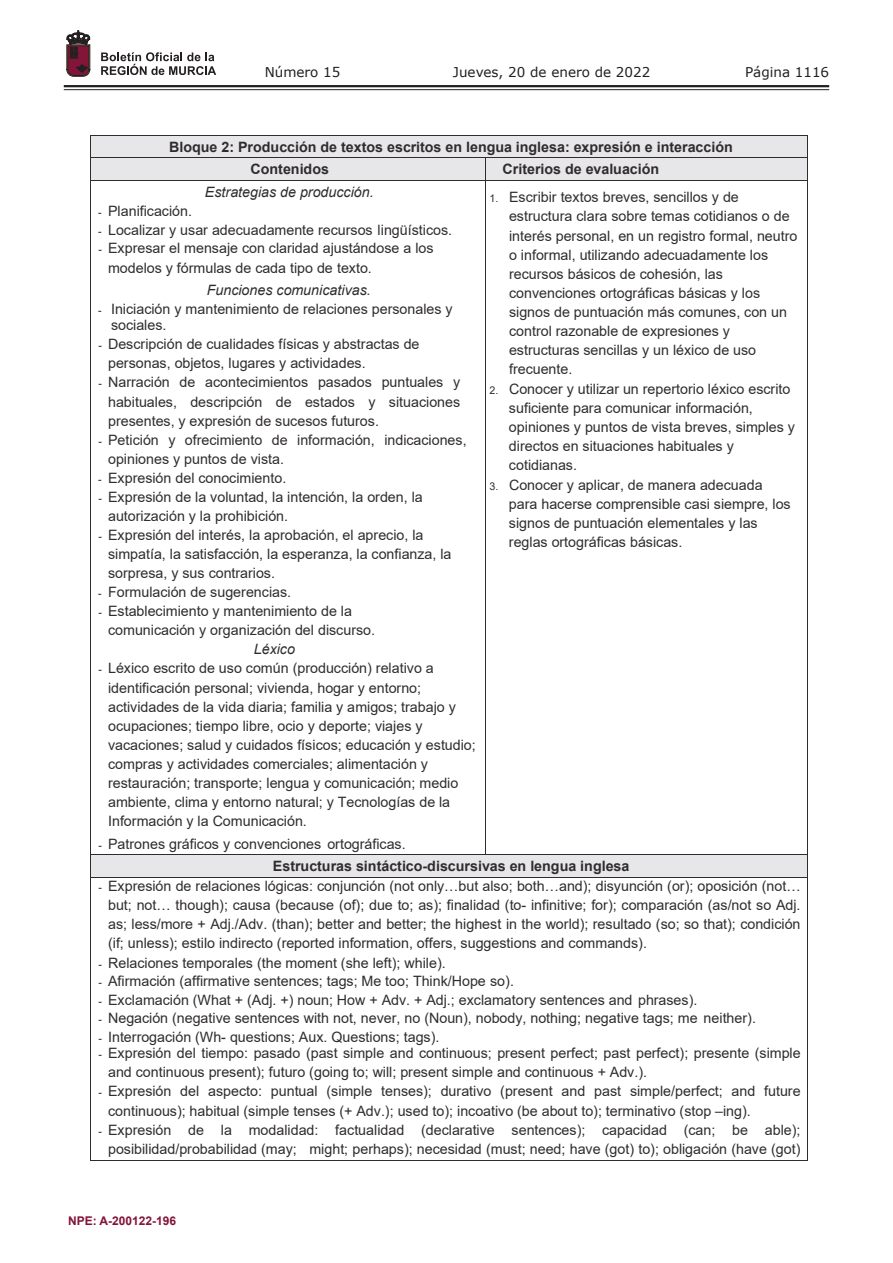
<style>
.page{position:relative;width:893px;height:1263px;background:#fff}
.page>*{position:absolute;margin:0;border:0;box-sizing:border-box;transform-origin:0 0}
.t1{font:14.25px/19px "Arial";color:#302c2e}
.t2{font:700 14.25px/22.8px "Arial";color:#302c2e}
.t3{font:italic 14.25px "Arial";color:#302c2e}
.t4{font:13.5px "Verdana";color:#231f20}
.t5{font:700 12px "Arial";color:#83143a}
.s1{font-size:10.65px}
</style>
<div class="page">
<hr style="left:64px;top:85px;width:765px;height:2px;background:#231f20">
<hr style="left:64px;top:89px;width:765px;height:1px;background:#231f20">
<svg style="left:101px;top:52px;width:115px;height:23px"></svg>
<svg style="left:67px;top:31px;width:23px;height:45px"></svg>
<div style="left:91px;top:135px;width:717px;height:22px;background:#e7e6e8"></div>
<hr style="left:91px;top:135px;width:717px;height:1px;background:#302c2e">
<div style="left:91px;top:158px;width:394px;height:22px;background:#e7e6e8"></div>
<div style="left:486px;top:158px;width:322px;height:22px;background:#e7e6e8"></div>
<hr style="left:91px;top:157px;width:395px;height:1px;background:#302c2e">
<hr style="left:486px;top:157px;width:322px;height:1px;background:#302c2e">
<svg style="left:485px;top:158px;width:1px;height:22px"></svg>
<hr style="left:91px;top:180px;width:395px;height:1px;background:#302c2e">
<hr style="left:486px;top:180px;width:322px;height:1px;background:#302c2e">
<hr style="left:91px;top:181px;width:1px;height:673px;background:#302c2e">
<hr style="left:485px;top:181px;width:1px;height:673px;background:#302c2e">
<hr style="left:808px;top:181px;width:1px;height:673px;background:#302c2e">
<div style="left:91px;top:855px;width:717px;height:22px;background:#e7e6e8"></div>
<hr style="left:91px;top:854px;width:395px;height:1px;background:#302c2e">
<hr style="left:486px;top:854px;width:322px;height:1px;background:#302c2e">
<hr style="left:91px;top:877px;width:717px;height:1px;background:#302c2e">
<hr style="left:91px;top:878px;width:1px;height:282px;background:#302c2e">
<hr style="left:91px;top:1160px;width:717px;height:1px;background:#302c2e">
<hr style="left:808px;top:878px;width:1px;height:282px;background:#302c2e">
<p class="t4" style="left:265px;top:62px;width:77px">Número 15</p>
<p class="t4" style="left:453px;top:62px;width:199px">Jueves, 20 de enero de 2022</p>
<p class="t4" style="left:745px;top:62px;width:86px">Página 1116</p>
<p class="t2" style="left:251px;top:135px;width:484px;text-indent:-81px">Bloque 2: Producción de textos escritos en lengua inglesa: expresión e interacción<br>Contenidos</p>
<p class="t2" style="left:502px;top:158px;width:158px">Criterios de evaluación</p>
<p class="t3" style="left:205px;top:183px;width:170px">Estrategias de producción.</p>
<p class="t1" style="left:98px;top:202px;width:95px"><span class="s1">-</span> Planificación.</p>
<p class="t1" style="left:98px;top:220px;width:355px"><span class="s1">-</span> Localizar y usar adecuadamente recursos lingüísticos.</p>
<p class="t1" style="left:108px;top:238px;width:327px;text-indent:-10px"><span class="s1">-</span> Expresar el mensaje con claridad ajustándose a los modelos y fórmulas de cada tipo de texto.</p>
<p class="t3" style="left:207px;top:280px;width:166px">Funciones comunicativas.</p>
<p class="t1" style="left:111px;top:301px;width:343px;line-height:16.4px;text-indent:-13px"><span class="s1">-</span> Iniciación y mantenimiento de relaciones personales y sociales.</p>
<p class="t1" style="left:108px;top:334px;width:313px;text-indent:-10px"><span class="s1">-</span> Descripción de cualidades físicas y abstractas de personas, objetos, lugares y actividades.</p>
<p class="t1" style="left:108px;top:373px;width:354px;text-align:justify;text-indent:-10px"><span class="s1">-</span> Narración de acontecimientos pasados puntuales y habituales, descripción de estados y situaciones presentes, y expresión de sucesos futuros.</p>
<p class="t1" style="left:108px;top:430px;width:360px;text-indent:-10px"><span class="s1">-</span> Petición y ofrecimiento de información, indicaciones, opiniones y puntos de vista.</p>
<p class="t1" style="left:98px;top:468px;width:190px"><span class="s1">-</span> Expresión del conocimiento.</p>
<p class="t1" style="left:108px;top:487px;width:316px;text-indent:-10px"><span class="s1">-</span> Expresión de la voluntad, la intención, la orden, la autorización y la prohibición.</p>
<p class="t1" style="left:108px;top:525px;width:345px;text-indent:-10px"><span class="s1">-</span> Expresión del interés, la aprobación, el aprecio, la simpatía, la satisfacción, la esperanza, la confianza, la sorpresa, y sus contrarios.</p>
<p class="t1" style="left:98px;top:583px;width:194px"><span class="s1">-</span> Formulación de sugerencias.</p>
<p class="t1" style="left:108px;top:601px;width:269px;text-indent:-10px"><span class="s1">-</span> Establecimiento y mantenimiento de la comunicación y organización del discurso.</p>
<p class="t3" style="left:254px;top:640px;width:43px">Léxico</p>
<p class="t1" style="left:108px;top:659px;width:369px;text-indent:-10px"><span class="s1">-</span> Léxico escrito de uso común (producción) relativo a identificación personal; vivienda, hogar y entorno; actividades de la vida diaria; familia y amigos; trabajo y ocupaciones; tiempo libre, ocio y deporte; viajes y vacaciones; salud y cuidados físicos; educación y estudio; compras y actividades comerciales; alimentación y restauración; transporte; lengua y comunicación; medio ambiente, clima y entorno natural; y Tecnologías de la Información y la Comunicación.</p>
<p class="t1" style="left:98px;top:834px;width:309px"><span class="s1">-</span> Patrones gráficos y convenciones ortográficas.</p>
<p class="t1" style="left:509px;top:188px;width:290px;text-indent:-19px"><span class="s1">1.</span> Escribir textos breves, sencillos y de estructura clara sobre temas cotidianos o de interés personal, en un registro formal, neutro o informal, utilizando adecuadamente los recursos básicos de cohesión, las convenciones ortográficas básicas y los signos de puntuación más comunes, con un control razonable de expresiones y estructuras sencillas y un léxico de uso frecuente.</p>
<p class="t1" style="left:509px;top:379px;width:288px;text-indent:-19px"><span class="s1">2.</span> Conocer y utilizar un repertorio léxico escrito suficiente para comunicar información, opiniones y puntos de vista breves, simples y directos en situaciones habituales y cotidianas.</p>
<p class="t1" style="left:509px;top:475px;width:283px;text-indent:-19px"><span class="s1">3.</span> Conocer y aplicar, de manera adecuada para hacerse comprensible casi siempre, los signos de puntuación elementales y las reglas ortográficas básicas.</p>
<p class="t2" style="left:273px;top:855px;width:358px">Estructuras sintáctico-discursivas en lengua inglesa</p>
<p class="t1" style="left:108px;top:876px;width:694px;text-align:justify;text-indent:-10px"><span class="s1">-</span> Expresión de relaciones lógicas: conjunción (not only…but also; both…and); disyunción (or); oposición (not… but; not… though); causa (because (of); due to; as); finalidad (to- infinitive; for); comparación (as/not so Adj. as; less/more + Adj./Adv. (than); better and better; the highest in the world); resultado (so; so that); condición (if; unless); estilo indirecto (reported information, offers, suggestions and commands).</p>
<p class="t1" style="left:98px;top:953px;width:349px"><span class="s1">-</span> Relaciones temporales (the moment (she left); while).</p>
<p class="t1" style="left:98px;top:972px;width:417px"><span class="s1">-</span> Afirmación (affirmative sentences; tags; Me too; Think/Hope so).</p>
<p class="t1" style="left:98px;top:990px;width:601px"><span class="s1">-</span> Exclamación (What + (Adj. +) noun; How + Adv. + Adj.; exclamatory sentences and phrases).</p>
<p class="t1" style="left:98px;top:1009px;width:659px"><span class="s1">-</span> Negación (negative sentences with not, never, no (Noun), nobody, nothing; negative tags; me neither).</p>
<p class="t1" style="left:98px;top:1027px;width:343px"><span class="s1">-</span> Interrogación (Wh- questions; Aux. Questions; tags).</p>
<p class="t1" style="left:108px;top:1043px;width:694px;text-indent:-10px"><span class="s1">-</span> Expresión del tiempo: pasado (past simple and continuous; present perfect; past perfect); presente (simple and continuous present); futuro (going to; will; present simple and continuous + Adv.).</p>
<p class="t1" style="left:108px;top:1082px;width:694px;text-indent:-10px"><span class="s1">-</span> Expresión del aspecto: puntual (simple tenses); durativo (present and past simple/perfect; and future continuous); habitual (simple tenses (+ Adv.); used to); incoativo (be about to); terminativo (stop –ing).</p>
<p class="t1" style="left:98px;top:1120px;width:704px;text-align:right"><span class="s1">-</span> Expresión de la modalidad: factualidad (declarative sentences); capacidad (can; be able); posibilidad/probabilidad (may; might; perhaps); necesidad (must; need; have (got) to); obligación (have (got)</p>
<p class="t5" style="left:68px;top:1212px;width:110px">NPE: A-200122-196</p>
</div>
